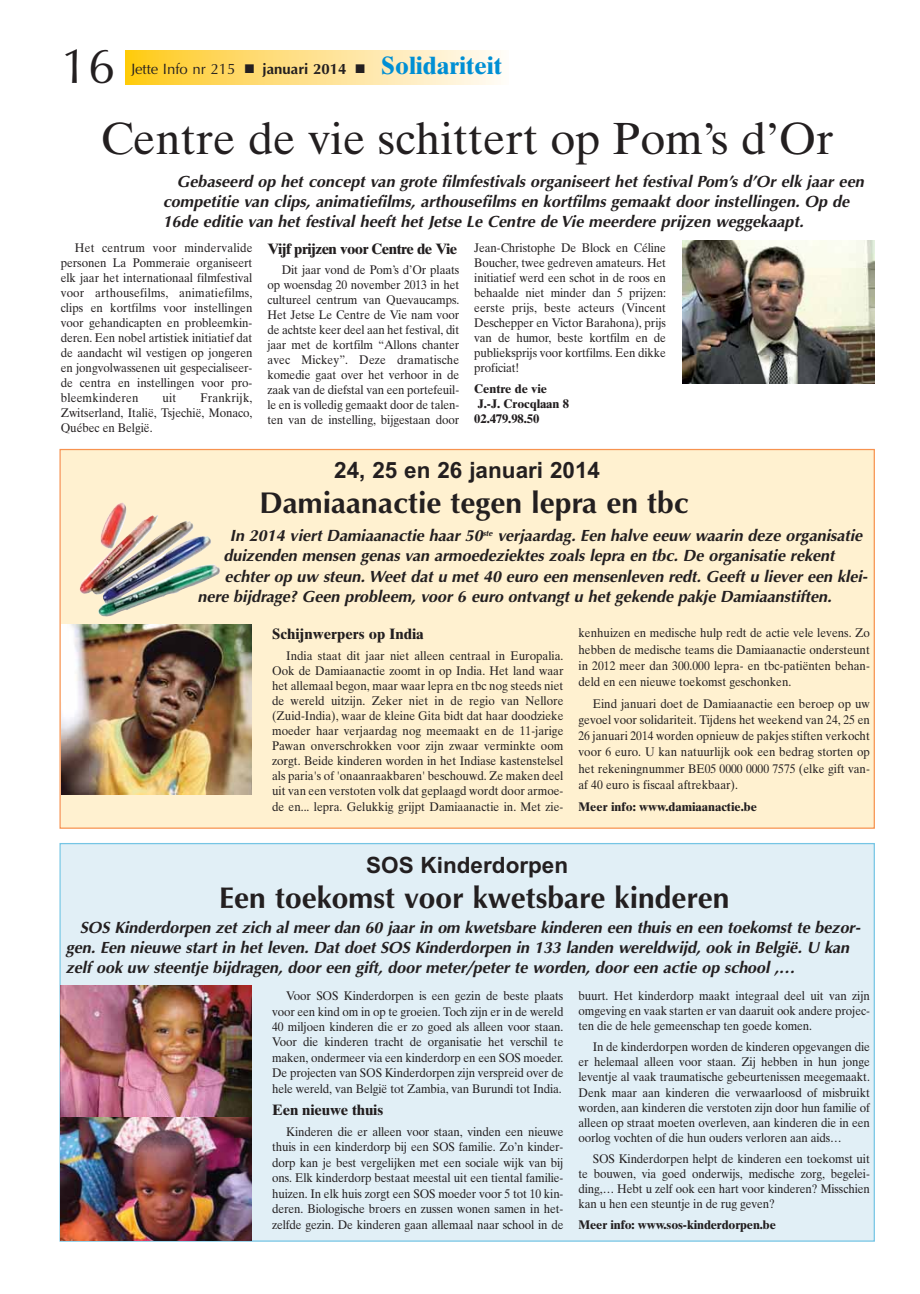
<style>
.page{position:relative;width:920px;height:1294px;background:#fff}
.page>*{position:absolute;margin:0;border:0;box-sizing:border-box;transform-origin:0 0}
.t1{font:49.25px "Optima";color:#231f20}
.t2{font:45px "Times Ten";color:#231f20}
.t3{font:700 30px "Optima";color:#231f20}
.t4{font:700 22.5px "Arial";color:#231f20}
.t5{font:italic 700 16.25px/20px "Optima";letter-spacing:-.005em;color:#231f20}
.t6{font:15px "Optima";color:#231f20}
.t7{font:700 15px "Times Ten";letter-spacing:-.01em;color:#231f20}
.t8{font:700 15px "Times Ten";letter-spacing:-.035em;color:#231f20}
.t9{font:12.5px/15px "Times Ten";letter-spacing:-.01em;color:#231f20;text-align:justify;scale:.93 1}
.t10{font:700 12.5px/15px "Times Ten";letter-spacing:-.005em;color:#231f20}
.s1{font-weight:700}
.s2{font-family:"Times Ten";font-weight:700;font-size:25px;color:#008fd4}
</style>
<div class="page">
<svg style="left:125px;top:51px;width:376px;height:33px;background:#ffe18b"></svg>
<div style="left:61px;top:450px;width:812px;height:377px;background:#fff1d0"></div>
<img style="left:79px;top:502px;width:141px;height:115px">
<img style="left:61px;top:624px;width:191px;height:170px">
<img style="left:682px;top:240px;width:192px;height:144px">
<div style="left:61px;top:844px;width:812px;height:396px;background:#e1eff6"></div>
<img style="left:61px;top:1116px;width:190px;height:124px">
<img style="left:61px;top:986px;width:191px;height:130px">
<h1 class="t1" style="left:61px;top:46px;width:56px">16</h1>
<p class="t6" style="left:131px;top:63px;width:372px">Jette Info nr 215 ■ <span class="s1">januari 2014</span> ■ <span class="s2">Solidariteit</span></p>
<h2 class="t2" style="left:101px;top:122px;width:734px">Centre de vie schittert op Pom’s d’Or</h2>
<p class="t5" style="left:163px;top:173px;width:705px;text-indent:14px">Gebaseerd op het concept van grote filmfestivals organiseert het festival Pom’s d’Or elk jaar een competitie van clips, animatiefilms, arthousefilms en kortfilms gemaakt door instellingen. Op de<br>16de editie van het festival heeft het Jetse Le Centre de Vie meerdere prijzen weggekaapt.</p>
<p class="t9" style="left:61px;top:242px;width:208px;text-indent:14px">Het centrum voor mindervalide personen La Pommeraie organiseert elk jaar het internationaal filmfestival voor arthousefilms, animatiefilms, clips en kortfilms voor instellingen voor gehandicapten en probleemkin&shy;deren. Een nobel artistiek initiatief dat de aandacht wil vestigen op jongeren en jongvolwassenen uit gespecialiseer&shy;de centra en instellingen voor pro&shy;bleemkinderen</p>
<p class="t9" style="left:61px;top:392px;width:208px;text-indent:140px">Frankrijk, Zwitserland, Italië, Tsjechië, Monaco, Québec en België.</p>
<p class="t9" style="left:163px;top:392px;width:16px">uit</p>
<p class="t8" style="left:267px;top:243px;width:191px">Vijf prijzen voor Centre de Vie</p>
<p class="t9" style="left:267px;top:264px;width:208px;text-indent:14px">Dit jaar vond de Pom’s d’Or plaats op woensdag 20 november 2013 in het cultureel centrum van Quevaucamps.<br>Het Jetse Le Centre de Vie nam voor de achtste keer deel aan het festival, dit jaar met de kortfilm “Allons chanter avec Mickey”. Deze dramatische komedie gaat over het verhoor in de zaak van de diefstal van een portefeuil&shy;le en is volledig gemaakt door de talen&shy;ten van de instelling, bijgestaan door</p>
<p class="t9" style="left:474px;top:242px;width:208px">Jean-Christophe De Block en Céline Boucher, twee gedreven amateurs. Het initiatief werd een schot in de roos en behaalde niet minder dan 5 prijzen: eerste prijs, beste acteurs (Vincent Deschepper en Victor Barahona), prijs van de humor, beste kortfilm en de publieksprijs voor kortfilms. Een dikke proficiat!</p>
<p class="t10" style="left:474px;top:382px;width:96px">Centre de vie<br>J.-J. Crocqlaan 8<br>02.479.98.50</p>
<h3 class="t4" style="left:334px;top:462px;width:267px">24, 25 en 26 januari 2014</h3>
<h3 class="t3" style="left:259px;top:491px;width:431px">Damiaanactie tegen lepra en tbc</h3>
<h3 class="t5" style="left:230px;top:527px;width:637px">In 2014 viert Damiaanactie haar 50<sup>ste</sup> verjaardag. Een halve eeuw waarin deze organisatie</h3>
<h3 class="t5" style="left:224px;top:547px;width:615px">duizenden mensen genas van armoedeziektes zoals lepra en tbc. De organisatie rekent</h3>
<h3 class="t5" style="left:224px;top:567px;width:647px">echter op uw steun.Weet dat u met 40 euro een mensenleven redt. Geeft u liever een klei-</h3>
<h3 class="t5" style="left:197px;top:587px;width:639px">nere bijdrage? Geen probleem, voor 6 euro ontvangt u het gekende pakje Damiaanstiften.</h3>
<p class="t7" style="left:272px;top:628px;width:153px">Schijnwerpers op India</p>
<p class="t9" style="left:272px;top:649px;width:315px;text-indent:14px">India staat dit jaar niet alleen centraal in Europalia.<br>Ook de Damiaanactie zoomt in op India. Het land waar het allemaal begon, maar waar lepra en tbc nog steeds niet de wereld uitzijn. Zeker niet in de regio van Nellore (Zuid-India), waar de kleine Gita bidt dat haar doodzieke moeder haar verjaardag nog meemaakt en de 11-jarige Pawan onverschrokken voor zijn zwaar verminkte oom zorgt. Beide kinderen worden in het Indiase kastenstelsel als paria's of 'onaanraakbaren' beschouwd. Ze maken deel uit van een verstoten volk dat geplaagd wordt door armoe&shy;de en... lepra. Gelukkig grijpt Damiaanactie in. Met zie-</p>
<p class="t9" style="left:578px;top:626px;width:315px;line-height:16.2px">kenhuizen en medische hulp redt de actie vele levens. Zo hebben de medische teams die Damiaanactie ondersteunt in 2012 meer dan 300.000 lepra- en tbc-patiënten behan&shy;deld en een nieuwe toekomst geschonken.</p>
<p class="t9" style="left:578px;top:696px;width:315px;line-height:16.2px;text-indent:14px">Eind januari doet de Damiaanactie een beroep op uw gevoel voor solidariteit. Tijdens het weekend van 24, 25 en 26 januari 2014 worden opnieuw de pakjes stiften verkocht voor 6 euro. U kan natuurlijk ook een bedrag storten op het rekeningnummer BE05 0000 0000 7575 (elke gift van&shy;af 40 euro is fiscaal aftrekbaar).</p>
<p class="t10" style="left:578px;top:800px;width:180px">Meer info: www.damiaanactie.be</p>
<h3 class="t4" style="left:366px;top:857px;width:203px">SOS Kinderdorpen</h3>
<h3 class="t3" style="left:219px;top:885px;width:511px">Een toekomst voor kwetsbare kinderen</h3>
<p class="t5" style="left:66px;top:919px;width:799px;text-indent:14px">SOS Kinderdorpen zet zich al meer dan 60 jaar in om kwetsbare kinderen een thuis en een toekomst te bezor&shy;gen. Een nieuwe start in het leven. Dat doet SOS Kinderdorpen in 133 landen wereldwijd, ook in België. U kan zelf ook uw steentje bijdragen, door een gift, door meter/peter te worden, door een actie op school ,…</p>
<p class="t9" style="left:272px;top:989px;width:315px;line-height:15.5px;text-indent:14px">Voor SOS Kinderdorpen is een gezin de beste plaats voor een kind om in op te groeien. Toch zijn er in de wereld 40 miljoen kinderen die er zo goed als alleen voor staan.<br>Voor die kinderen tracht de organisatie het verschil te maken, ondermeer via een kinderdorp en een SOS moeder.<br>De projecten van SOS Kinderdorpen zijn verspreid over de hele wereld, van België tot Zambia, van Burundi tot India.</p>
<p class="t7" style="left:272px;top:1104px;width:113px">Een nieuwe thuis</p>
<p class="t9" style="left:272px;top:1125px;width:315px;line-height:15.5px;text-indent:14px">Kinderen die er alleen voor staan, vinden een nieuwe thuis in een kinderdorp bij een SOS familie. Zo’n kinder&shy;dorp kan je best vergelijken met een sociale wijk van bij ons. Elk kinderdorp bestaat meestal uit een tiental familie&shy;huizen. In elk huis zorgt een SOS moeder voor 5 tot 10 kin&shy;deren. Biologische broers en zussen wonen samen in het&shy;zelfde gezin. De kinderen gaan allemaal naar school in de</p>
<p class="t9" style="left:578px;top:989px;width:315px">buurt. Het kinderdorp maakt integraal deel uit van zijn omgeving en vaak starten er van daaruit ook andere projec&shy;ten die de hele gemeenschap ten goede komen.</p>
<p class="t9" style="left:578px;top:1040px;width:315px;text-indent:14px">In de kinderdorpen worden de kinderen opgevangen die er helemaal alleen voor staan. Zij hebben in hun jonge leventje al vaak traumatische gebeurtenissen meegemaakt.<br>Denk maar aan kinderen die verwaarloosd of misbruikt worden, aan kinderen die verstoten zijn door hun familie of alleen op straat moeten overleven, aan kinderen die in een oorlog vochten of die hun ouders verloren aan aids…</p>
<p class="t9" style="left:578px;top:1152px;width:315px;text-indent:14px">SOS Kinderdorpen helpt de kinderen een toekomst uit te bouwen, via goed onderwijs, medische zorg, begelei&shy;ding,… Hebt u zelf ook een hart voor kinderen? Misschien kan u hen een steuntje in de rug geven?</p>
<p class="t10" style="left:578px;top:1218px;width:199px">Meer info: www.sos-kinderdorpen.be</p>
</div>
